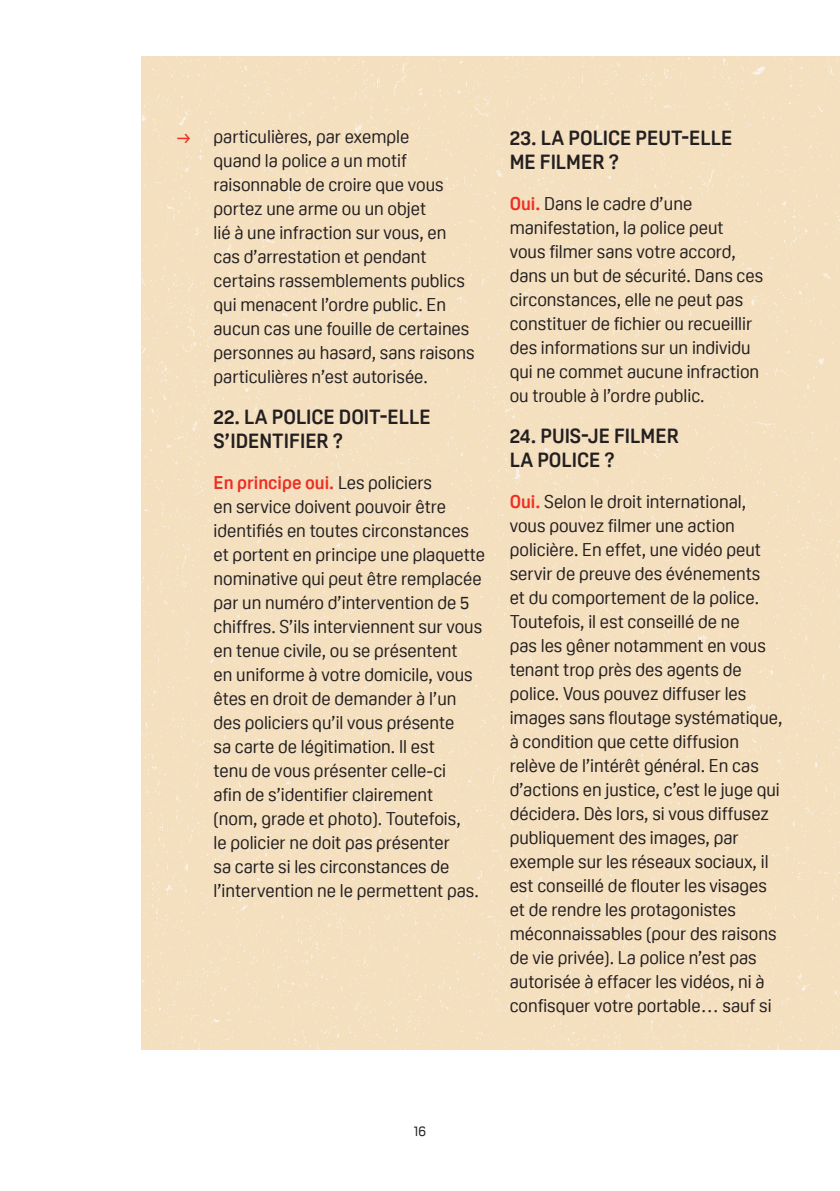
<style>
.page{position:relative;width:840px;height:1191px;background:#fff}
.page>*{position:absolute;margin:0;border:0;box-sizing:border-box;transform-origin:0 0}
.t1{font:700 20px/24px "Oscine";color:#231f20}
.t2{font:18px/24px "Oscine";color:#231f20}
.t3{font:18px "New Frank";color:#ee2e22}
.t4{font:14px "Oscine";color:#231f20}
.s1{font-weight:700;color:#ee2e22}
</style>
<div class="page">
<div style="left:142px;top:199px;width:697px;height:850px;background:#f4dfbf"></div>
<div style="left:142px;top:57px;width:697px;height:142px;background:#f4dfbf"></div>
<p class="t3" style="left:176px;top:127px;width:16px">→</p>
<p class="t2" style="left:213px;top:125px;width:262px">particulières, par exemple<br>quand la police a un motif raisonnable de croire que vous portez une arme ou un objet<br>lié à une infraction sur vous, en cas d’arrestation et pendant certains rassemblements publics qui menacent l’ordre public. En aucun cas une fouille de certaines personnes au hasard, sans raisons particulières n’est autorisée.</p>
<p class="t1" style="left:213px;top:405px;width:218px">22. LA POLICE DOIT-ELLE<br>S’IDENTIFIER ?</p>
<p class="t2" style="left:213px;top:471px;width:273px"><span class="s1">En principe oui.</span> Les policiers<br>en service doivent pouvoir être identifiés en toutes circonstances et portent en principe une plaquette nominative qui peut être remplacée par un numéro d’intervention de 5 chiffres. S’ils interviennent sur vous en tenue civile, ou se présentent<br>en uniforme à votre domicile, vous êtes en droit de demander à l’un des policiers qu’il vous présente<br>sa carte de légitimation. Il est<br>tenu de vous présenter celle-ci<br>afin de s’identifier clairement<br>(nom, grade et photo). Toutefois,<br>le policier ne doit pas présenter<br>sa carte si les circonstances de l’intervention ne le permettent pas.</p>
<p class="t1" style="left:509px;top:126px;width:224px">23. LA POLICE PEUT-ELLE<br>ME FILMER ?</p>
<p class="t2" style="left:509px;top:191px;width:255px"><span class="s1">Oui.</span> Dans le cadre d’une manifestation, la police peut vous filmer sans votre accord, dans un but de sécurité. Dans ces circonstances, elle ne peut pas constituer de fichier ou recueillir des informations sur un individu qui ne commet aucune infraction ou trouble à l’ordre public.</p>
<p class="t1" style="left:509px;top:424px;width:171px">24. PUIS-JE FILMER<br>LA POLICE ?</p>
<p class="t2" style="left:509px;top:489px;width:274px"><span class="s1">Oui.</span> Selon le droit international, vous pouvez filmer une action policière. En effet, une vidéo peut servir de preuve des événements<br>et du comportement de la police.<br>Toutefois, il est conseillé de ne<br>pas les gêner notamment en vous tenant trop près des agents de police. Vous pouvez diffuser les images sans floutage systématique, à condition que cette diffusion relève de l’intérêt général. En cas d’actions en justice, c’est le juge qui décidera. Dès lors, si vous diffusez publiquement des images, par exemple sur les réseaux sociaux, il est conseillé de flouter les visages et de rendre les protagonistes méconnaissables (pour des raisons de vie privée). La police n’est pas autorisée à effacer les vidéos, ni à confisquer votre portable… sauf si</p>
<p class="t4" style="left:413px;top:1123px;width:14px">16</p>
</div>
